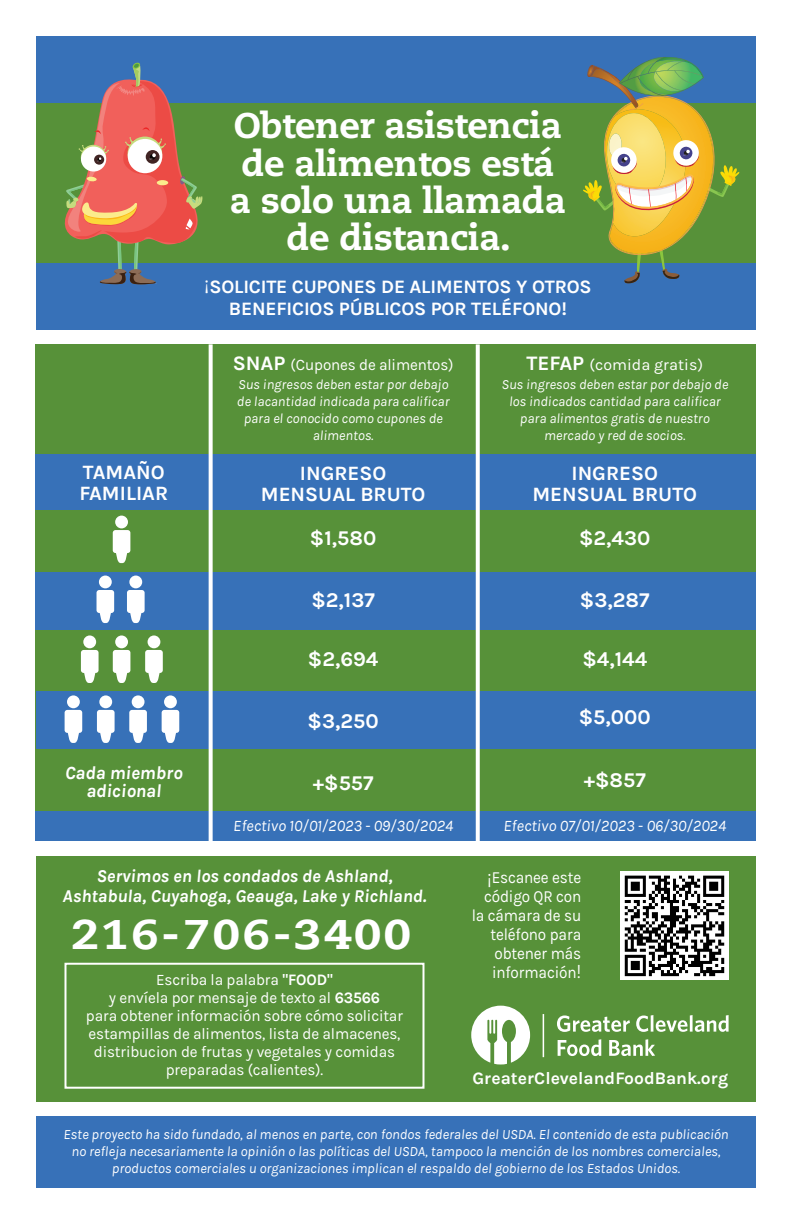
<style>
.page{position:relative;width:792px;height:1224px;background:#fff}
.page>*{position:absolute;margin:0;border:0;box-sizing:border-box;transform-origin:0 0}
.t1{font:800 41.4px "Caecilia LT Std";letter-spacing:.055em;color:#fff;scale:1.11 1}
.t2{font:800 35.8px/37.2px "Caecilia LT Std";letter-spacing:-.01em;color:#fff;text-align:center}
.t3{font:700 21px "Karla";color:#fff}
.t4{font:700 20.4px/20.6px "Karla";color:#fff;text-align:center}
.t5{font:700 19px/22px "Karla";letter-spacing:-.01em;color:#fff;text-align:center}
.t6{font:italic 700 18.6px/18.6px "Karla";color:#fff;text-align:center}
.t7{font:italic 700 18px/20px "Karla";color:#fff;text-align:center}
.t8{font:700 17.4px "Karla";color:#fff}
.t9{font:17px/19px "Karla";letter-spacing:-.01em;color:#fff;text-align:right;scale:.9 1}
.t10{font:16px/18px "Karla";letter-spacing:-.01em;color:#fff;text-align:center;scale:.95 1}
.t11{font:italic 16px "Karla";color:#fff}
.t12{font:16px "Karla";letter-spacing:-.01em;color:#fff}
.t13{font:italic 14.2px/17px "Karla";color:#fff;text-align:center}
.t14{font:italic 14px/17px "Karla";color:#fff;text-align:center}
.s1{font-family:"Minion Pro";font-weight:400}
.s2{font-weight:700;font-size:20.6px}
.s3{font-weight:700}
.s4{font-family:"Caecilia LT Std"}
</style>
<div class="page">
<div style="left:36px;top:856px;width:720px;height:245px;background:#579139"></div>
<svg style="left:557px;top:1015px;width:73px;height:17px"></svg>
<svg style="left:636px;top:1015px;width:52px;height:17px"></svg>
<hr style="left:690px;top:1015px;width:3px;height:17px;background:#fff">
<svg style="left:695px;top:1015px;width:34px;height:17px"></svg>
<svg style="left:558px;top:1039px;width:43px;height:17px"></svg>
<svg style="left:609px;top:1039px;width:46px;height:17px"></svg>
<svg style="left:471px;top:1006px;width:59px;height:59px"></svg>
<hr style="left:543px;top:1014px;width:1px;height:43px;background:#fff">
<div style="left:64px;top:963px;width:360px;height:126px;border:2px solid #fff"></div>
<img style="left:621px;top:871px;width:108px;height:108px">
<div style="left:36px;top:1116px;width:720px;height:72px;background:#3771b8"></div>
<div style="left:36px;top:36px;width:720px;height:294px;background:#3771b8"></div>
<div style="left:36px;top:103px;width:720px;height:160px;background:#579139"></div>
<svg style="left:583px;top:57px;width:157px;height:227px"></svg>
<svg style="left:65px;top:63px;width:137px;height:221px"></svg>
<div style="left:36px;top:344px;width:720px;height:489px;background:#579139"></div>
<div style="left:36px;top:455px;width:720px;height:57px;background:#3771b8"></div>
<div style="left:36px;top:510px;width:720px;height:61px;background:#579139"></div>
<div style="left:36px;top:572px;width:720px;height:58px;background:#3771b8"></div>
<div style="left:36px;top:692px;width:720px;height:57px;background:#3771b8"></div>
<div style="left:115px;top:516px;width:13px;height:12px;background:#fff;border-radius:50%"></div>
<svg style="left:113px;top:530px;width:17px;height:33px"></svg>
<div style="left:99px;top:576px;width:13px;height:12px;background:#fff;border-radius:50%"></div>
<svg style="left:97px;top:590px;width:17px;height:33px"></svg>
<div style="left:129px;top:576px;width:13px;height:12px;background:#fff;border-radius:50%"></div>
<svg style="left:127px;top:590px;width:18px;height:33px"></svg>
<div style="left:83px;top:635px;width:13px;height:13px;background:#fff;border-radius:50%"></div>
<svg style="left:81px;top:650px;width:18px;height:33px"></svg>
<div style="left:115px;top:635px;width:13px;height:13px;background:#fff;border-radius:50%"></div>
<svg style="left:113px;top:650px;width:17px;height:33px"></svg>
<div style="left:148px;top:635px;width:12px;height:13px;background:#fff;border-radius:50%"></div>
<svg style="left:145px;top:650px;width:18px;height:33px"></svg>
<div style="left:67px;top:695px;width:13px;height:13px;background:#fff;border-radius:50%"></div>
<svg style="left:65px;top:710px;width:17px;height:33px"></svg>
<div style="left:99px;top:695px;width:13px;height:13px;background:#fff;border-radius:50%"></div>
<svg style="left:97px;top:710px;width:18px;height:33px"></svg>
<div style="left:132px;top:695px;width:13px;height:13px;background:#fff;border-radius:50%"></div>
<svg style="left:129px;top:710px;width:18px;height:33px"></svg>
<div style="left:164px;top:695px;width:13px;height:13px;background:#fff;border-radius:50%"></div>
<svg style="left:162px;top:710px;width:17px;height:33px"></svg>
<div style="left:36px;top:811px;width:720px;height:29px;background:#3771b8"></div>
<svg style="left:476px;top:344px;width:4px;height:497px;background:#f4f7f6"></svg>
<svg style="left:209px;top:344px;width:4px;height:497px;background:#eef3f1"></svg>
<p class="t2" style="left:230px;top:107px;width:337px">Obtener asistencia de alimentos está a solo una llamada de distancia.</p>
<p class="t5" style="left:204px;top:276px;width:389px"><span class="s1">¡</span>SOLICITE CUPONES DE ALIMENTOS Y OTROS<br>BENEFICIOS PÚBLICOS POR TELÉFONO!</p>
<p class="t10" style="left:233px;top:355px;width:234px"><span class="s2">SNAP</span> (Cupones de alimentos)</p>
<p class="t14" style="left:237px;top:376px;width:214px">Sus ingresos deben estar por debajo de lacantidad indicada para calificar para el conocido como cupones de alimentos.</p>
<p class="t12" style="left:526px;top:355px;width:178px"><span class="s2">TEFAP</span> (comida gratis)</p>
<p class="t14" style="left:501px;top:376px;width:228px">Sus ingresos deben estar por debajo de los indicados cantidad para calificar para alimentos gratis de nuestro mercado y red de socios.</p>
<p class="t4" style="left:79px;top:462px;width:90px;text-align:left">TAMAÑO<br>FAMILIAR</p>
<p class="t4" style="left:261px;top:463px;width:166px">INGRESO<br>MENSUAL BRUTO</p>
<p class="t3" style="left:310px;top:526px;width:68px">$1,580</p>
<p class="t4" style="left:532px;top:463px;width:166px">INGRESO<br>MENSUAL BRUTO</p>
<p class="t3" style="left:579px;top:526px;width:73px">$2,430</p>
<p class="t3" style="left:311px;top:588px;width:65px">$2,137</p>
<p class="t3" style="left:580px;top:588px;width:71px">$3,287</p>
<p class="t3" style="left:308px;top:647px;width:72px">$2,694</p>
<p class="t3" style="left:582px;top:647px;width:66px">$4,144</p>
<p class="t3" style="left:308px;top:709px;width:73px">$3,250</p>
<p class="t3" style="left:579px;top:705px;width:73px">$5,000</p>
<p class="t6" style="left:65px;top:763px;width:119px">Cada miembro adicional</p>
<p class="t3" style="left:313px;top:771px;width:62px">+$557</p>
<p class="t3" style="left:584px;top:768px;width:64px">+$857</p>
<p class="t11" style="left:233px;top:817px;width:221px">Efectivo 10/01/2023 - 09/30/2024</p>
<p class="t11" style="left:504px;top:817px;width:224px">Efectivo 07/01/2023 - 06/30/2024</p>
<p class="t7" style="left:63px;top:866px;width:365px">Servimos en los condados de Ashland,<br>Ashtabula, Cuyahoga, Geauga, Lake y Richland.</p>
<p class="t1" style="left:72px;top:908px;width:307px">216-706-3400</p>
<p class="t10" style="left:109px;top:971px;width:287px">Escriba la palabra <span class="s3">"FOOD"<br></span>y envíela por mensaje de texto al <span class="s3">63566</span></p>
<p class="t10" style="left:86px;top:1007px;width:335px">para obtener información sobre cómo solicitar estampillas de alimentos, lista de almacenes, distribucion de frutas y vegetales y comidas preparadas (calientes).</p>
<p class="t9" style="left:472px;top:868px;width:123px"><span class="s4">¡</span>Escanee este código QR con la cámara de su teléfono para obtener más información<span class="s4">!</span></p>
<p class="t8" style="left:472px;top:1068px;width:257px">GreaterClevelandFoodBank.org</p>
<p class="t13" style="left:63px;top:1126px;width:667px">Este proyecto ha sido fundado, al menos en parte, con fondos federales del USDA. El contenido de esta publicación no refleja necesariamente la opinión o las políticas del USDA, tampoco la mención de los nombres comerciales, productos comerciales u organizaciones implican el respaldo del gobierno de los Estados Unidos.</p>
</div>
